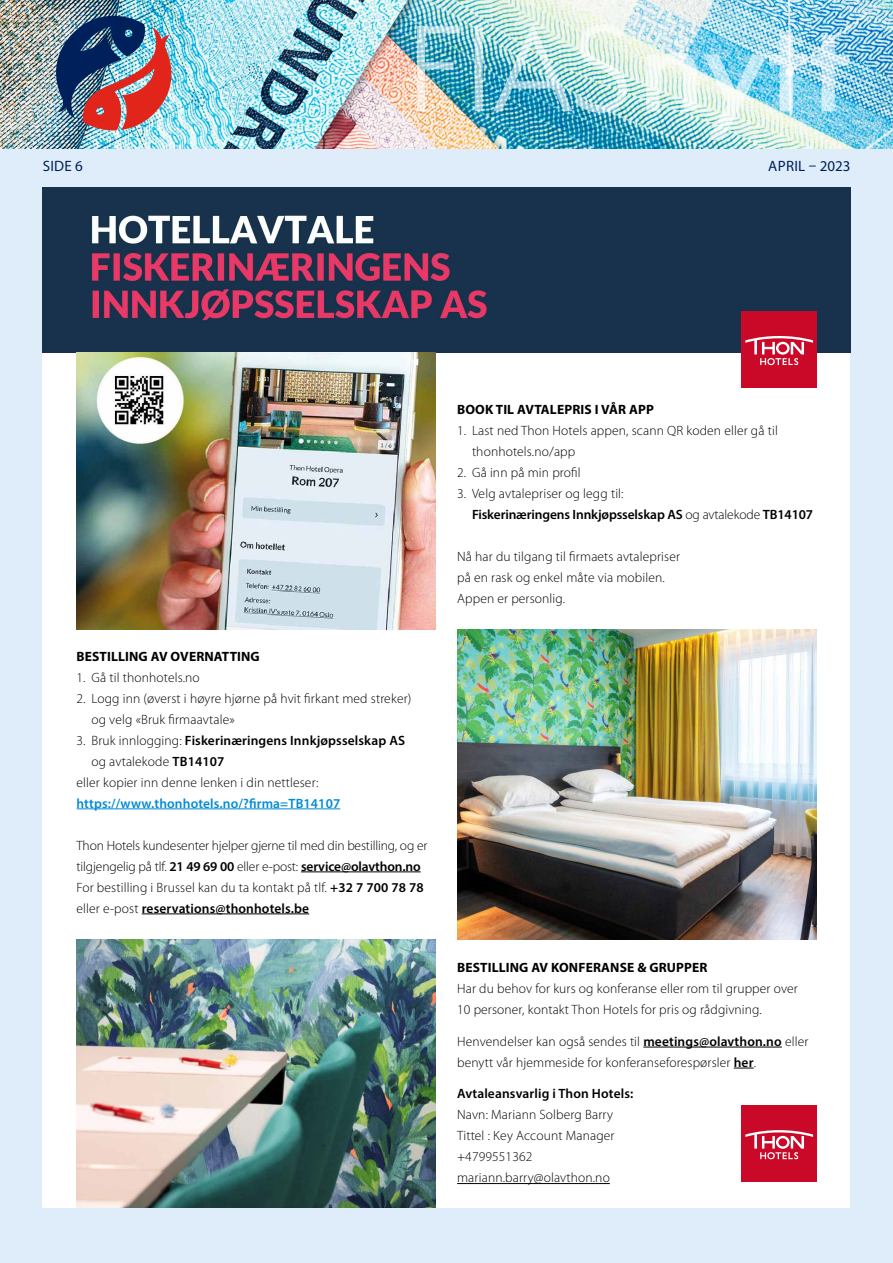
<style>
.page{position:relative;width:893px;height:1263px;background:#dfedfa}
.page>*{position:absolute;margin:0;border:0;box-sizing:border-box;transform-origin:0 0}
.t1{font:15px "Myriad Pro";letter-spacing:.02em;color:#00205c}
.t2{font:300 13.5px/21px "Myriad Pro";letter-spacing:.01em;color:#000}
.t3{font:300 13.5px/21px "Myriad Pro";letter-spacing:-.01em;color:#000}
.t4{font:700 13.5px "Myriad Pro";letter-spacing:.01em;color:#000}
.t5{font:600 13.5px "Myriad Pro";letter-spacing:.01em;color:#000}
.t6{font:600 13.5px "Myriad Pro";letter-spacing:.01em;color:#008bd2}
.s1{font-weight:300}
.s2{font-weight:600}
</style>
<div class="page">
<img style="left:0;top:0;width:893px;height:149px">
<img style="left:417px;top:24px;width:432px;height:116px">
<img style="left:50px;top:11px;width:124px;height:120px">
<div style="left:43px;top:187px;width:807px;height:1021px;background:#fff"></div>
<img style="left:43px;top:187px;width:807px;height:166px">
<hr style="left:77px;top:808px;width:263px;height:1px;background:#008bd2">
<hr style="left:301px;top:871px;width:120px;height:1px;background:#000">
<hr style="left:142px;top:913px;width:167px;height:1px;background:#000">
<hr style="left:643px;top:1047px;width:139px;height:1px;background:#000">
<svg style="left:734px;top:1068px;width:20px;height:1px"></svg>
<hr style="left:457px;top:1183px;width:153px;height:1px;background:#000">
<img style="left:77px;top:353px;width:359px;height:276px">
<img style="left:77px;top:940px;width:359px;height:268px">
<div style="left:741px;top:311px;width:75px;height:77px;background:#ca0928"></div>
<svg style="left:745px;top:336px;width:68px;height:29px"></svg>
<div style="left:741px;top:1106px;width:75px;height:76px;background:#ca0928"></div>
<svg style="left:745px;top:1130px;width:68px;height:29px"></svg>
<img style="left:457px;top:629px;width:359px;height:311px">
<p class="t1" style="left:43px;top:156px;width:42px">SIDE 6</p>
<p class="t1" style="left:768px;top:156px;width:84px">APRIL – 2023</p>
<p class="t4" style="left:77px;top:647px;width:185px">BESTILLING AV OVERNATTING</p>
<p class="t2" style="left:77px;top:666px;width:125px">1. Gå til thonhotels.no</p>
<p class="t2" style="left:91px;top:687px;width:321px;text-indent:-15px">2. Logg inn (øverst i høyre hjørne på hvit firkant med streker) og velg «Bruk firmaavtale»</p>
<p class="t5" style="left:77px;top:731px;width:330px"><span class="s1">3. Bruk innlogging:</span> Fiskerinæringens Innkjøpsselskap AS</p>
<p class="t2" style="left:91px;top:750px;width:134px">og avtalekode <span class="s2">TB14107</span></p>
<p class="t2" style="left:77px;top:771px;width:243px">eller kopier inn denne lenken i din nettleser:</p>
<p class="t6" style="left:77px;top:794px;width:265px">https://www.thonhotels.no/?firma=TB14107</p>
<p class="t3" style="left:77px;top:834px;width:352px">Thon Hotels kundesenter hjelper gjerne til med din bestilling, og er tilgjengelig på tlf. <span class="s2">21 49 69 00</span> eller e-post: <span class="s2">service@olavthon.no </span>For bestilling i Brussel kan du ta kontakt på tlf. <span class="s2">+32 7 700 78 78 </span>eller e-post <span class="s2">reservations@thonhotels.be</span></p>
<p class="t4" style="left:457px;top:401px;width:198px">BOOK TIL AVTALEPRIS I VÅR APP</p>
<p class="t2" style="left:472px;top:420px;width:307px;text-indent:-15px">1. Last ned Thon Hotels appen, scann QR koden eller gå til thonhotels.no/app</p>
<p class="t2" style="left:457px;top:462px;width:125px">2. Gå inn på min profil</p>
<p class="t2" style="left:472px;top:483px;width:343px;text-indent:-15px">3. Velg avtalepriser og legg til:<br><span class="s2">Fiskerinæringens Innkjøpsselskap AS</span> og avtalekode <span class="s2">TB14107</span></p>
<p class="t2" style="left:457px;top:546px;width:224px">Nå har du tilgang til firmaets avtalepriser på en rask og enkel måte via mobilen.<br>Appen er personlig.</p>
<p class="t4" style="left:457px;top:959px;width:252px">BESTILLING AV KONFERANSE &amp; GRUPPER</p>
<p class="t2" style="left:457px;top:978px;width:342px">Har du behov for kurs og konferanse eller rom til grupper over<br>10 personer, kontakt Thon Hotels for pris og rådgivning.</p>
<p class="t2" style="left:457px;top:1030px;width:353px">Henvendelser kan også sendes til <span class="s2">meetings@olavthon.no</span> eller benytt vår hjemmeside for konferanseforespørsler <span class="s2">her</span>.</p>
<p class="t5" style="left:457px;top:1085px;width:178px">Avtaleansvarlig i Thon Hotels:</p>
<p class="t2" style="left:457px;top:1104px;width:159px">Navn: Mariann Solberg Barry<br>Tittel : Key Account Manager +4799551362 mariann.barry@olavthon.no</p>
</div>
